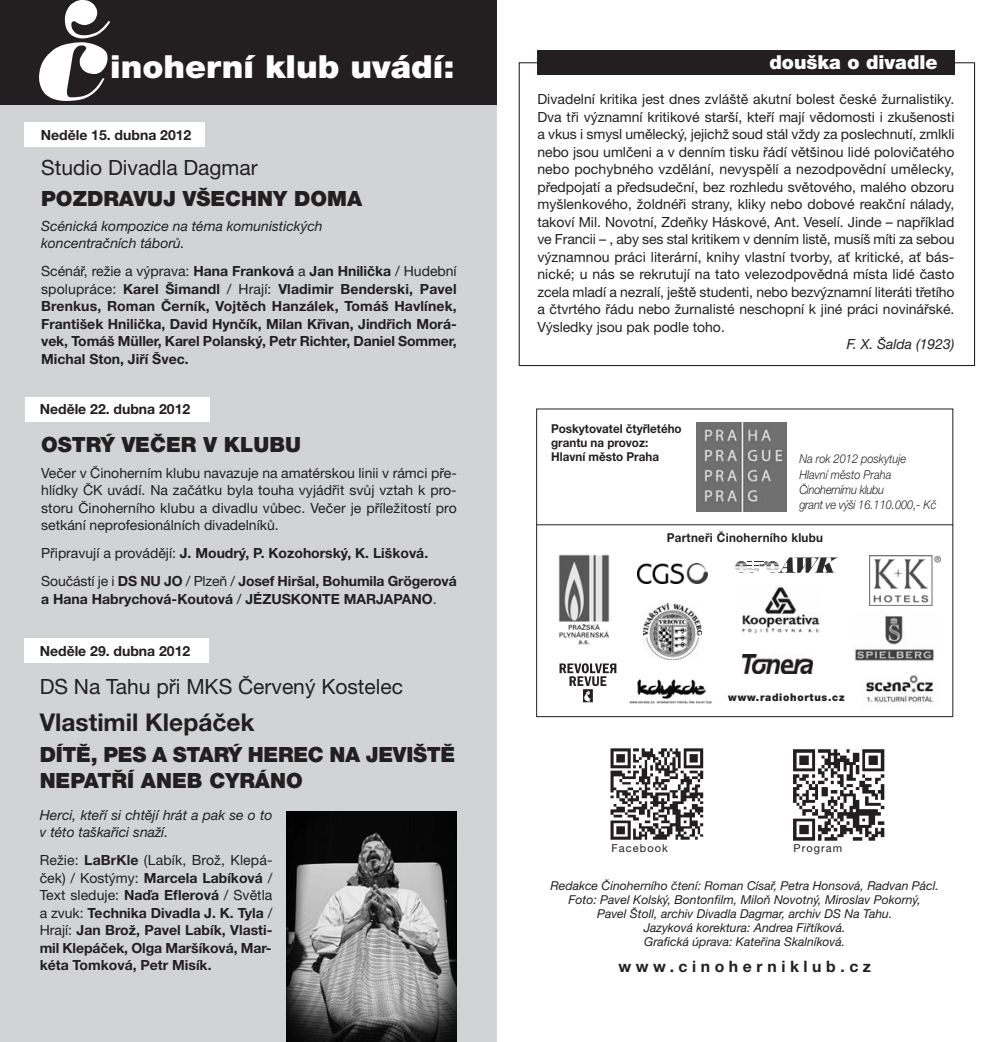
<style>
.page{position:relative;width:993px;height:1042px;background:#fff}
.page>*{position:absolute;margin:0;border:0;box-sizing:border-box;transform-origin:0 0}
.t1{font:900 31.85px "Helvetica Neue CE";color:#fff;scale:1.05 1}
.t2{font:700 24.5px "Helvetica Neue CE";color:#231f20}
.t3{font:900 21px/26.2px "Helvetica Neue CE";color:#231f20}
.t4{font:21px "Helvetica Neue CE";color:#231f20}
.t5{font:900 19.25px "Helvetica Neue CE";color:#fff}
.t6{font:700 15.75px "Helvetica Neue CE";letter-spacing:.29em;color:#231f20}
.t7{font:14px/17.5px "Helvetica Neue CE";color:#231f20;text-align:justify}
.t8{font:700 14px/17.5px "Helvetica Neue CE";color:#231f20;text-align:justify}
.t9{font:italic 14px/17.5px "Helvetica Neue CE";color:#231f20}
.t10{font:italic 12.25px/14px "Helvetica Neue CE";color:#231f20;text-align:center}
.t11{font:italic 300 12.25px/15.2px "Helvetica Neue CE";color:#231f20;scale:.9 1}
.t12{font:700 12.25px/14px "Helvetica Neue CE";color:#231f20;scale:.95 1}
.t13{font:700 12.25px "Helvetica Neue CE";letter-spacing:.025em;color:#231f20;scale:.95 1}
.t14{font:11.03px "Helvetica Neue CE";letter-spacing:.1em;color:#231f20}
.t15{font:900 10.5px "Helvetica Neue CE";letter-spacing:.075em;color:#231f20;scale:.95 1}
.s1{font-weight:400}
</style>
<div class="page">
<div style="left:536px;top:408px;width:416px;height:309px;border:1px solid #231f20"></div>
<hr style="left:536px;top:524px;width:416px;height:1px;background:#231f20">
<img style="left:559px;top:663px;width:58px;height:40px">
<svg style="left:735px;top:557px;width:102px;height:16px"></svg>
<img style="left:742px;top:586px;width:78px;height:48px">
<img style="left:696px;top:422px;width:90px;height:89px">
<img style="left:558px;top:554px;width:52px;height:91px">
<img style="left:629px;top:679px;width:82px;height:25px">
<img style="left:637px;top:563px;width:70px;height:20px">
<img style="left:855px;top:615px;width:79px;height:46px">
<img style="left:866px;top:675px;width:68px;height:28px">
<svg style="left:743px;top:660px;width:70px;height:14px"></svg>
<img style="left:742px;top:654px;width:70px;height:19px">
<svg style="left:869px;top:555px;width:71px;height:51px"></svg>
<img style="left:869px;top:556px;width:70px;height:49px">
<img style="left:643px;top:603px;width:58px;height:56px">
<div style="left:0;top:0;width:496px;height:1042px;background:#d1d3d4"></div>
<div style="left:0;top:0;width:496px;height:104px;background:#231f20"></div>
<svg style="left:39px;top:0;width:71px;height:101px"></svg>
<div style="left:24px;top:638px;width:185px;height:25px;background:#fff"></div>
<div style="left:25px;top:397px;width:184px;height:25px;background:#fff"></div>
<img style="left:286px;top:812px;width:170px;height:230px">
<img style="left:610px;top:748px;width:94px;height:92px">
<img style="left:793px;top:749px;width:92px;height:92px">
<div style="left:537px;top:50px;width:417px;height:24px;background:#231f20"></div>
<div style="left:24px;top:123px;width:180px;height:24px;background:#fff"></div>
<h1 class="t1" style="left:110px;top:56px;width:329px">inoherní klub uvádí:</h1>
<p class="t8" style="left:41px;top:127px;width:152px">Neděle 15. dubna 2012</p>
<h3 class="t4" style="left:41px;top:160px;width:218px">Studio Divadla Dagmar</h3>
<h3 class="t3" style="left:41px;top:188px;width:322px">POZDRAVUJ VŠECHNY DOMA</h3>
<p class="t9" style="left:41px;top:219px;width:283px">Scénická kompozice na téma komunistických koncentračních táborů.</p>
<p class="t8" style="left:41px;top:264px;width:417px"><span class="s1">Scénář, režie a výprava:</span> Hana Franková <span class="s1">a</span> Jan Hnilička <span class="s1">/ Hudební spolupráce:</span> Karel Šimandl <span class="s1">/ Hrají:</span> Vladimir Benderski, Pavel Brenkus, Roman Černík, Vojtěch Hanzálek, Tomáš Havlínek, František Hnilička, David Hynčík, Milan Křivan, Jindřich Morá&shy;vek, Tomáš Müller, Karel Polanský, Petr Richter, Daniel Sommer, Michal Ston, Jiří Švec.</p>
<p class="t8" style="left:40px;top:401px;width:152px">Neděle 22. dubna 2012</p>
<h3 class="t3" style="left:41px;top:433px;width:261px">OSTRÝ VEČER V KLUBU</h3>
<p class="t7" style="left:41px;top:466px;width:417px">Večer v Činoherním klubu navazuje na amatérskou linii v rámci pře&shy;hlídky ČK uvádí. Na začátku byla touha vyjádřit svůj vztah k pro&shy;storu Činoherního klubu a divadlu vůbec. Večer je příležitostí pro setkání neprofesionálních divadelníků.</p>
<p class="t8" style="left:41px;top:541px;width:417px;line-height:28px"><span class="s1">Připravují a provádějí:</span> J. Moudrý, P. Kozohorský, K. Lišková.<br><span class="s1">Součástí je i</span> DS NU JO <span class="s1">/ Plzeň /</span> Josef Hiršal, Bohumila Grögerová</p>
<p class="t8" style="left:41px;top:591px;width:397px">a Hana Habrychová-Koutová <span class="s1">/</span> JÉZUSKONTE MARJAPANO<span class="s1">.</span></p>
<p class="t8" style="left:40px;top:643px;width:152px">Neděle 29. dubna 2012</p>
<h3 class="t4" style="left:40px;top:679px;width:364px">DS Na Tahu při MKS Červený Kostelec</h3>
<h2 class="t2" style="left:40px;top:713px;width:216px">Vlastimil Klepáček</h2>
<h3 class="t3" style="left:40px;top:743px;width:417px">DÍTĚ, PES A STARÝ HEREC NA JEVIŠTĚ<br>NEPATŘÍ ANEB CYRÁNO</h3>
<p class="t9" style="left:40px;top:807px;width:234px">Herci, kteří si chtějí hrát a pak se o to v této taškařici snaží.</p>
<p class="t8" style="left:40px;top:853px;width:234px"><span class="s1">Režie:</span> LaBrKle <span class="s1">(Labík, Brož, Klepá&shy;ček) / Kostýmy:</span> Marcela Labíková <span class="s1">/ Text sleduje:</span> Naďa Eflerová <span class="s1">/ Světla a zvuk:</span> Technika Divadla J. K. Tyla <span class="s1">/ Hrají:</span> Jan Brož, Pavel Labík, Vlasti&shy;mil Klepáček, Olga Maršíková, Mar&shy;kéta Tomková, Petr Misík.</p>
<h3 class="t5" style="left:769px;top:55px;width:170px">douška o divadle</h3>
<p class="t7" style="left:537px;top:92px;width:418px">Divadelní kritika jest dnes zvláště akutní bolest české žurnalistiky.<br>Dva tři významní kritikové starší, kteří mají vědomosti i zkušenosti a vkus i smysl umělecký, jejichž soud stál vždy za poslechnutí, zmlkli nebo jsou umlčeni a v denním tisku řádí většinou lidé polovičatého nebo pochybného vzdělání, nevyspělí a nezodpovědní umělecky, předpojatí a předsudeční, bez rozhledu světového, malého obzoru myšlenkového, žoldnéři strany, kliky nebo dobové reakční nálady, takoví Mil. Novotní, Zdeňky Háskové, Ant. Veselí. Jinde – například ve Francii – , aby ses stal kritikem v denním listě, musíš míti za sebou významnou práci literární, knihy vlastní tvorby, ať kritické, ať bás&shy;nické; u nás se rekrutují na tato velezodpovědná místa lidé často zcela mladí a nezralí, ještě studenti, nebo bezvýznamní literáti třetího a čtvrtého řádu nebo žurnalisté neschopní k jiné práci novinářské.<br>Výsledky jsou pak podle toho.</p>
<p class="t9" style="left:846px;top:337px;width:109px">F. X. Šalda (1923)</p>
<p class="t12" style="left:551px;top:423px;width:139px">Poskytovatel čtyřletého grantu na provoz:<br>Hlavní město Praha</p>
<p class="t11" style="left:799px;top:452px;width:154px">Na rok 2012 poskytuje<br>Hlavní město Praha<br>Činohernímu klubu<br>grant ve výši 16.110.000,- Kč</p>
<p class="t13" style="left:666px;top:533px;width:166px">Partneři Činoherního klubu</p>
<p class="t15" style="left:728px;top:694px;width:124px">www.radiohortus.cz</p>
<p class="t14" style="left:611px;top:844px;width:58px">Facebook</p>
<p class="t14" style="left:793px;top:844px;width:50px">Program</p>
<p class="t10" style="left:550px;top:880px;width:390px">Redakce Činoherního čtení: Roman Císař, Petra Honsová, Radvan Pácl.<br>Foto: Pavel Kolský, Bontonfilm, Miloň Novotný, Miroslav Pokorný,<br>Pavel Štoll, archiv Divadla Dagmar, archiv DS Na Tahu.<br>Jazyková korektura: Andrea Fiřtíková.<br>Grafická úprava: Kateřina Skalníková.</p>
<p class="t6" style="left:618px;top:961px;width:254px">www.cinoherniklub.cz</p>
</div>
